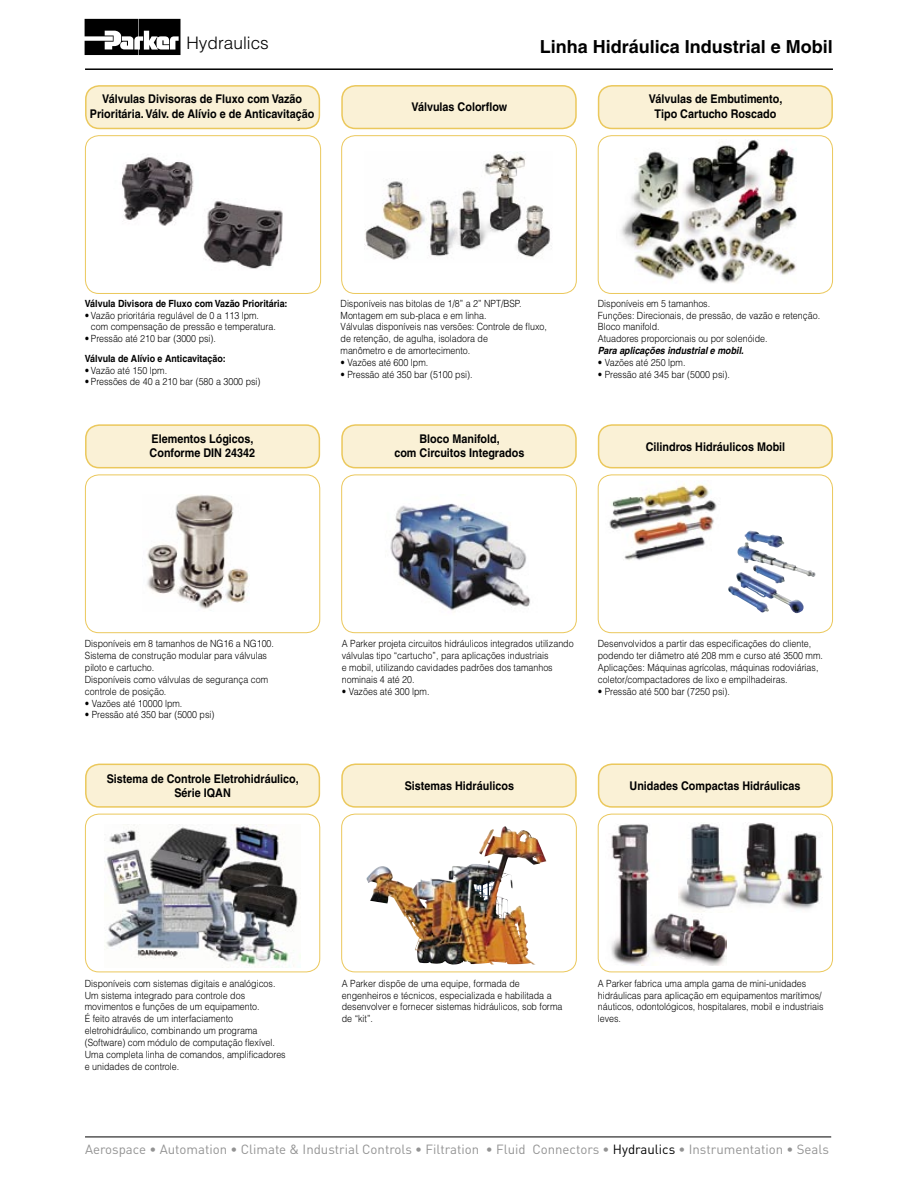
<style>
.page{position:relative;width:918px;height:1188px;background:#fff}
.page>*{position:absolute;margin:0;border:0;box-sizing:border-box;transform-origin:0 0}
.t1{font:700 18px "Helvetica";color:#000}
.t2{font:300 17.25px "Helvetica";color:#000}
.t3{font:13.2px "DIN";color:#939393}
.t4{font:700 12px/14.4px "Helvetica";color:#000;text-align:center;scale:.9 1}
.t5{font:300 9.9px/11.9px "Helvetica";color:#000;scale:.9 1}
.t6{font:700 9.9px "Helvetica";color:#000;scale:.9 1}
.t7{font:italic 700 9.9px "Helvetica";color:#000;scale:.9 1}
.s1{color:#000}
</style>
<div class="page">
<svg style="left:85px;top:85px;width:236px;height:43px;background:#f9efd0"></svg>
<svg style="left:341px;top:85px;width:236px;height:43px;background:#f9efd0"></svg>
<svg style="left:597px;top:85px;width:236px;height:43px;background:#f9efd0"></svg>
<svg style="left:341px;top:135px;width:236px;height:158px"></svg>
<svg style="left:597px;top:135px;width:236px;height:158px"></svg>
<svg style="left:85px;top:135px;width:236px;height:158px"></svg>
<hr style="left:85px;top:1137px;width:746px;height:1px;background:#000">
<hr style="left:85px;top:68px;width:748px;height:2px;background:#000">
<svg style="left:85px;top:424px;width:236px;height:44px;background:#f9eece"></svg>
<svg style="left:341px;top:424px;width:236px;height:44px;background:#f9eece"></svg>
<svg style="left:597px;top:424px;width:236px;height:44px;background:#f9eece"></svg>
<svg style="left:341px;top:474px;width:236px;height:159px"></svg>
<svg style="left:597px;top:474px;width:236px;height:159px"></svg>
<svg style="left:85px;top:474px;width:236px;height:159px"></svg>
<svg style="left:85px;top:763px;width:236px;height:44px;background:#f9eecf"></svg>
<svg style="left:341px;top:763px;width:236px;height:44px;background:#f9eecf"></svg>
<svg style="left:597px;top:763px;width:236px;height:44px;background:#f9eecf"></svg>
<svg style="left:341px;top:813px;width:236px;height:159px"></svg>
<svg style="left:597px;top:813px;width:236px;height:159px"></svg>
<svg style="left:85px;top:813px;width:236px;height:159px"></svg>
<svg style="left:85px;top:19px;width:96px;height:36px"></svg>
<img style="left:105px;top:824px;width:195px;height:144px">
<img style="left:606px;top:481px;width:114px;height:82px">
<img style="left:728px;top:531px;width:88px;height:82px">
<img style="left:142px;top:495px;width:107px;height:116px">
<img style="left:606px;top:824px;width:121px;height:141px">
<img style="left:679px;top:822px;width:144px;height:90px">
<img style="left:369px;top:881px;width:167px;height:84px">
<img style="left:365px;top:152px;width:188px;height:110px">
<img style="left:617px;top:139px;width:190px;height:147px">
<img style="left:367px;top:495px;width:181px;height:120px">
<img style="left:202px;top:198px;width:84px;height:75px">
<img style="left:113px;top:154px;width:87px;height:74px">
<h2 class="t2" style="left:186px;top:33px;width:84px">Hydraulics</h2>
<p class="t4" style="left:90px;top:92px;width:251px">Válvulas Divisoras de Fluxo com Vazão<br>Prioritária. Válv. de Alívio e de Anticavitação</p>
<p class="t4" style="left:411px;top:99px;width:108px">Válvulas Colorflow</p>
<h1 class="t1" style="left:540px;top:36px;width:295px">Linha Hidráulica Industrial e Mobil</h1>
<p class="t4" style="left:649px;top:92px;width:150px">Válvulas de Embutimento,<br>Tipo Cartucho Roscado</p>
<p class="t6" style="left:85px;top:297px;width:227px">Válvula Divisora de Fluxo com Vazão Prioritária:</p>
<p class="t5" style="left:91px;top:309px;width:207px;text-indent:-6px">• Vazão prioritária regulável de 0 a 113 lpm. com compensação de pressão e temperatura.</p>
<p class="t5" style="left:85px;top:333px;width:147px">• Pressão até 210 bar (3000 psi).</p>
<p class="t6" style="left:85px;top:352px;width:158px">Válvula de Alívio e Anticavitação:</p>
<p class="t5" style="left:85px;top:364px;width:93px">• Vazão até 150 lpm.</p>
<p class="t5" style="left:85px;top:376px;width:197px">• Pressões de 40 a 210 bar (580 a 3000 psi)</p>
<p class="t4" style="left:150px;top:431px;width:119px;text-align:left">Elementos Lógicos,<br>Conforme DIN 24342</p>
<p class="t5" style="left:341px;top:297px;width:231px">Disponíveis nas bitolas de 1/8” a 2” NPT/BSP.<br>Montagem em sub-placa e em linha.<br>Válvulas disponíveis nas versões: Controle de fluxo, de retenção, de agulha, isoladora de<br>manômetro e de amortecimento.</p>
<p class="t5" style="left:341px;top:356px;width:99px">• Vazões até 600 lpm.</p>
<p class="t5" style="left:341px;top:368px;width:148px">• Pressão até 350 bar (5100 psi).</p>
<p class="t4" style="left:394px;top:431px;width:146px">Bloco Manifold,<br>com Circuitos Integrados</p>
<p class="t5" style="left:598px;top:297px;width:249px">Disponíveis em 5 tamanhos.<br>Funções: Direcionais, de pressão, de vazão e retenção.<br>Bloco manifold.<br>Atuadores proporcionais ou por solenóide.</p>
<p class="t7" style="left:598px;top:345px;width:164px">Para aplicações industrial e mobil.</p>
<p class="t5" style="left:598px;top:356px;width:99px">• Vazões até 250 lpm.</p>
<p class="t5" style="left:598px;top:368px;width:148px">• Pressão até 345 bar (5000 psi).</p>
<p class="t4" style="left:646px;top:439px;width:157px">Cilindros Hidráulicos Mobil</p>
<p class="t5" style="left:85px;top:637px;width:212px">Disponíveis em 8 tamanhos de NG16 a NG100.<br>Sistema de construção modular para válvulas piloto e cartucho.<br>Disponíveis como válvulas de segurança com controle de posição.</p>
<p class="t5" style="left:85px;top:697px;width:110px">• Vazões até 10000 lpm.</p>
<p class="t5" style="left:85px;top:709px;width:145px">• Pressão até 350 bar (5000 psi)</p>
<p class="t4" style="left:107px;top:771px;width:215px">Sistema de Controle Eletrohidráulico,<br>Série IQAN</p>
<p class="t5" style="left:342px;top:637px;width:259px">A Parker projeta circuitos hidráulicos integrados utilizando válvulas tipo “cartucho”, para aplicações industriais<br>e mobil, utilizando cavidades padrões dos tamanhos nominais 4 até 20.</p>
<p class="t5" style="left:342px;top:685px;width:99px">• Vazões até 300 lpm.</p>
<p class="t5" style="left:598px;top:637px;width:252px">Desenvolvidos a partir das especificações do cliente, podendo ter diâmetro até 208 mm e curso até 3500 mm.<br>Aplicações: Máquinas agrícolas, máquinas rodoviárias, coletor/compactadores de lixo e empilhadeiras.</p>
<p class="t5" style="left:598px;top:685px;width:148px">• Pressão até 500 bar (7250 psi).</p>
<p class="t4" style="left:405px;top:779px;width:123px">Sistemas Hidráulicos</p>
<p class="t4" style="left:630px;top:779px;width:192px">Unidades Compactas Hidráulicas</p>
<p class="t5" style="left:85px;top:977px;width:225px">Disponíveis com sistemas digitais e analógicos.<br>Um sistema integrado para controle dos movimentos e funções de um equipamento.<br>É feito através de um interfaciamento eletrohidráulico, combinando um programa (Software) com módulo de computação flexível.<br>Uma completa linha de comandos, amplificadores e unidades de controle.</p>
<p class="t5" style="left:342px;top:977px;width:247px">A Parker dispõe de uma equipe, formada de engenheiros e técnicos, especializada e habilitada a desenvolver e fornecer sistemas hidráulicos, sob forma de “kit”.</p>
<p class="t5" style="left:598px;top:977px;width:252px">A Parker fabrica uma ampla gama de mini-unidades hidráulicas para aplicação em equipamentos marítimos/ náuticos, odontológicos, hospitalares, mobil e industriais leves.</p>
<h3 class="t3" style="left:85px;top:1141px;width:745px">Aerospace • Automation • Climate &amp; Industrial Controls • Filtration • Fluid Connectors • <span class="s1">Hydraulics</span> • Instrumentation • Seals</h3>
</div>
